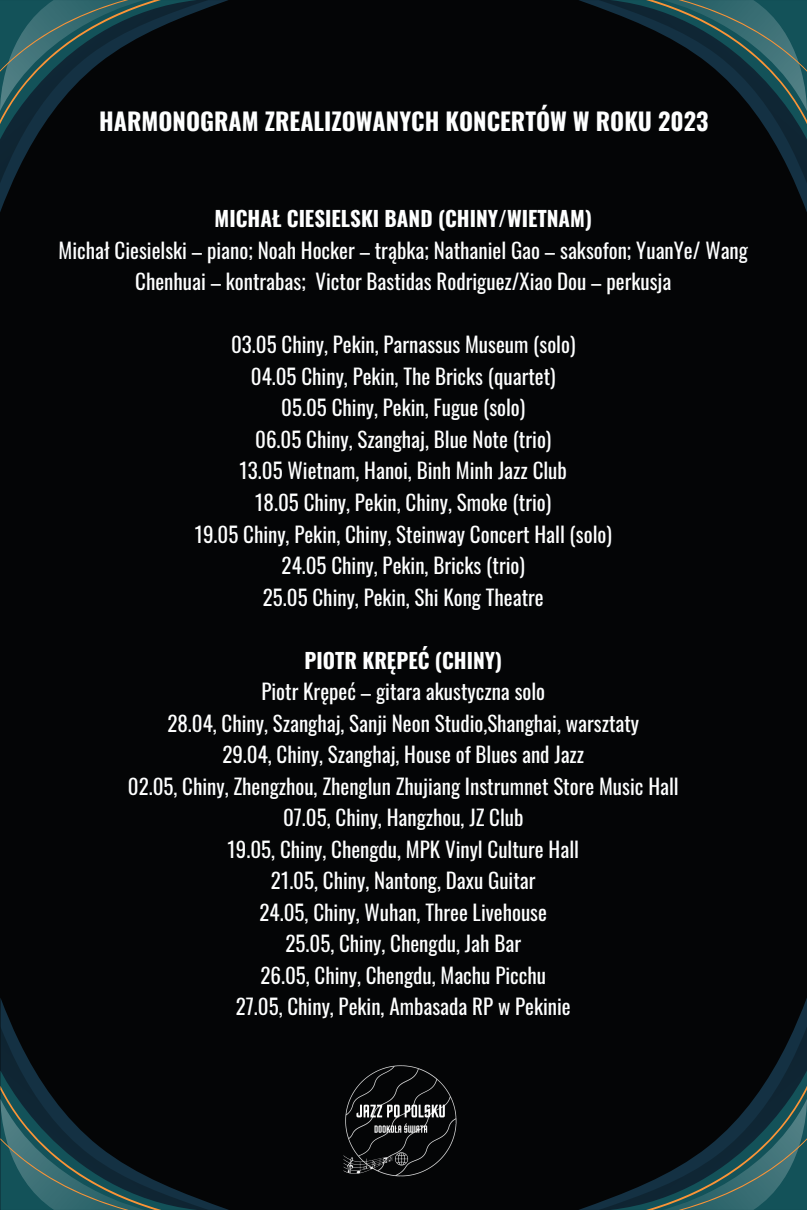
<style>
.page{position:relative;width:807px;height:1210px;background:#fff}
.page>*{position:absolute;margin:0;border:0;box-sizing:border-box;transform-origin:0 0}
.t1{font:700 24px "Oswald";color:#feffff}
.t2{font:21px/31.5px "Oswald";color:#feffff;text-align:center}
.t3{font:700 21px "Oswald";color:#feffff}
</style>
<div class="page">
<div style="left:0;top:0;width:806px;height:1210px;background:#040506"></div>
<svg style="left:0;top:998px;width:229px;height:212px"></svg>
<svg style="left:0;top:1026px;width:209px;height:184px"></svg>
<svg style="left:579px;top:1001px;width:227px;height:209px"></svg>
<svg style="left:598px;top:1026px;width:208px;height:184px"></svg>
<svg style="left:0;top:0;width:228px;height:212px"></svg>
<svg style="left:0;top:0;width:208px;height:183px"></svg>
<svg style="left:579px;top:0;width:227px;height:209px"></svg>
<svg style="left:598px;top:0;width:208px;height:183px"></svg>
<img style="left:343px;top:1065px;width:114px;height:112px">
<p class="t1" style="left:99px;top:103px;width:610px">HARMONOGRAM ZREALIZOWANYCH KONCERTÓW W ROKU 2023</p>
<p class="t3" style="left:214px;top:202px;width:378px">MICHAŁ CIESIELSKI BAND (CHINY/WIETNAM)</p>
<p class="t2" style="left:59px;top:234px;width:690px">Michał Ciesielski – piano; Noah Hocker – trąbka; Nathaniel Gao – saksofon; YuanYe/ Wang<br>Chenhuai – kontrabas; Victor Bastidas Rodriguez/Xiao Dou – perkusja</p>
<p class="t2" style="left:195px;top:328px;width:418px">03.05 Chiny, Pekin, Parnassus Museum (solo)<br>04.05 Chiny, Pekin, The Bricks (quartet)<br>05.05 Chiny, Pekin, Fugue (solo)<br>06.05 Chiny, Szanghaj, Blue Note (trio)<br>13.05 Wietnam, Hanoi, Binh Minh Jazz Club<br>18.05 Chiny, Pekin, Chiny, Smoke (trio)<br>19.05 Chiny, Pekin, Chiny, Steinway Concert Hall (solo)<br>24.05 Chiny, Pekin, Bricks (trio)<br>25.05 Chiny, Pekin, Shi Kong Theatre</p>
<p class="t3" style="left:304px;top:643px;width:199px">PIOTR KRĘPEĆ (CHINY)</p>
<p class="t2" style="left:128px;top:675px;width:552px">Piotr Krępeć – gitara akustyczna solo<br>28.04, Chiny, Szanghaj, Sanji Neon Studio,Shanghai, warsztaty<br>29.04, Chiny, Szanghaj, House of Blues and Jazz<br>02.05, Chiny, Zhengzhou, Zhenglun Zhujiang Instrumnet Store Music Hall 07.05, Chiny, Hangzhou, JZ Club<br>19.05, Chiny, Chengdu, MPK Vinyl Culture Hall<br>21.05, Chiny, Nantong, Daxu Guitar<br>24.05, Chiny, Wuhan, Three Livehouse<br>25.05, Chiny, Chengdu, Jah Bar<br>26.05, Chiny, Chengdu, Machu Picchu<br>27.05, Chiny, Pekin, Ambasada RP w Pekinie</p>
</div>
